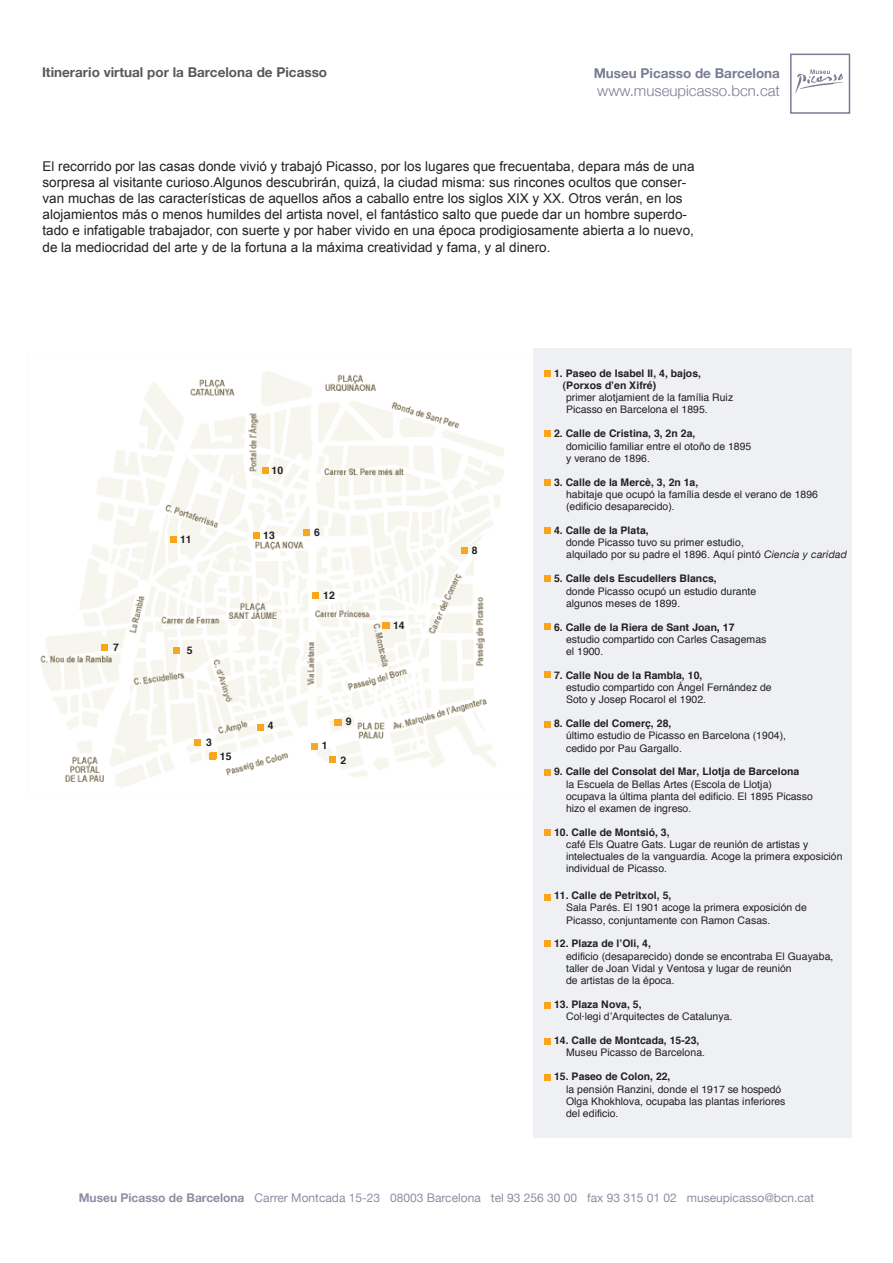
<style>
.page{position:relative;width:893px;height:1263px;background:#fff}
.page>*{position:absolute;margin:0;border:0;box-sizing:border-box;transform-origin:0 0}
.t1{font:300 15px "Helvetica Neue";color:#4b5070}
.t2{font:13.5px/16.2px "Arial";color:#231f20}
.t3{font:700 13.5px "Helvetica Neue";color:#231f20}
.t4{font:700 13.5px "Helvetica Neue";color:#4c5172}
.t5{font:12px "Helvetica Neue";color:#4c5172}
.t6{font:10.5px/12px "Helvetica";color:#231f20}
.t7{font:700 10.5px/12.3px "Helvetica";letter-spacing:.005em;color:#231f20}
.t8{font:700 10.5px "Helvetica Neue";letter-spacing:.005em;color:#231f20}
.s1{font-family:"Helvetica Neue";font-style:italic}
.s2{font-family:"Helvetica"}
.s3{font-weight:700}
</style>
<div class="page">
<div style="left:533px;top:348px;width:319px;height:790px;background:#eef0f4"></div>
<div style="left:790px;top:54px;width:60px;height:60px;border:2px solid #4c5172"></div>
<svg style="left:795px;top:70px;width:48px;height:24px"></svg>
<img style="left:40px;top:371px;width:464px;height:417px">
<div style="left:262px;top:468px;width:7px;height:6px;background:#f9a61d"></div>
<div style="left:170px;top:536px;width:6px;height:7px;background:#f9a61d"></div>
<div style="left:253px;top:532px;width:7px;height:6px;background:#f9a61d"></div>
<svg style="left:303px;top:529px;width:6px;height:6px"></svg>
<div style="left:461px;top:547px;width:7px;height:7px;background:#f9a61d"></div>
<div style="left:383px;top:622px;width:6px;height:7px;background:#f9a61d"></div>
<div style="left:312px;top:592px;width:7px;height:7px;background:#f9a61d"></div>
<div style="left:101px;top:644px;width:7px;height:6px;background:#f9a61d"></div>
<div style="left:194px;top:739px;width:7px;height:6px;background:#f9a61d"></div>
<svg style="left:210px;top:753px;width:6px;height:6px"></svg>
<svg style="left:257px;top:724px;width:6px;height:6px"></svg>
<div style="left:311px;top:743px;width:7px;height:6px;background:#f9a61d"></div>
<div style="left:329px;top:756px;width:7px;height:7px;background:#f9a61d"></div>
<div style="left:335px;top:719px;width:6px;height:7px;background:#f9a61d"></div>
<svg style="left:174px;top:648px;width:6px;height:6px"></svg>
<div style="left:544px;top:370px;width:6px;height:7px;background:#f9a61d"></div>
<div style="left:544px;top:430px;width:6px;height:7px;background:#f9a61d"></div>
<svg style="left:544px;top:480px;width:6px;height:6px"></svg>
<svg style="left:544px;top:528px;width:6px;height:6px"></svg>
<svg style="left:544px;top:576px;width:6px;height:6px"></svg>
<svg style="left:544px;top:624px;width:6px;height:6px"></svg>
<svg style="left:544px;top:672px;width:6px;height:6px"></svg>
<div style="left:544px;top:721px;width:6px;height:7px;background:#f9a61d"></div>
<div style="left:544px;top:769px;width:6px;height:7px;background:#f9a61d"></div>
<div style="left:544px;top:829px;width:6px;height:7px;background:#f9a61d"></div>
<svg style="left:544px;top:894px;width:6px;height:6px"></svg>
<div style="left:544px;top:940px;width:6px;height:7px;background:#f9a61d"></div>
<svg style="left:544px;top:1002px;width:6px;height:6px"></svg>
<svg style="left:544px;top:1038px;width:6px;height:6px"></svg>
<svg style="left:544px;top:1074px;width:6px;height:6px"></svg>
<p class="t3" style="left:42px;top:64px;width:287px">Itinerario virtual por la Barcelona de Picasso</p>
<p class="t4" style="left:594px;top:65px;width:188px">Museu Picasso de Barcelona</p>
<h1 class="t1" style="left:597px;top:82px;width:184px">www.museupicasso.bcn.cat</h1>
<p class="t2" style="left:43px;top:158px;width:654px">El recorrido por las casas donde vivió y trabajó Picasso, por los lugares que frecuentaba, depara más de una sorpresa al visitante curioso.Algunos descubrirán, quizá, la ciudad misma: sus rincones ocultos que conser&shy;van muchas de las características de aquellos años a caballo entre los siglos XIX y XX. Otros verán, en los alojamientos más o menos humildes del artista novel, el fantástico salto que puede dar un hombre superdo&shy;tado e infatigable trabajador, con suerte y por haber vivido en una época prodigiosamente abierta a lo nuevo, de la mediocridad del arte y de la fortuna a la máxima creatividad y fama, y al dinero.</p>
<p class="t7" style="left:180px;top:533px;width:13px">11</p>
<p class="t7" style="left:113px;top:641px;width:7px">7</p>
<p class="t7" style="left:187px;top:644px;width:7px">5</p>
<p class="t7" style="left:206px;top:735px;width:7px">3</p>
<p class="t7" style="left:220px;top:749px;width:13px">15</p>
<p class="t7" style="left:272px;top:464px;width:13px">10</p>
<p class="t7" style="left:263px;top:528px;width:13px">13</p>
<p class="t7" style="left:314px;top:525px;width:7px">6</p>
<p class="t7" style="left:268px;top:719px;width:7px">4</p>
<p class="t7" style="left:323px;top:589px;width:13px">12</p>
<p class="t7" style="left:322px;top:738px;width:7px">1</p>
<p class="t7" style="left:346px;top:715px;width:7px">9</p>
<p class="t7" style="left:340px;top:753px;width:7px">2</p>
<p class="t7" style="left:393px;top:619px;width:13px">14</p>
<p class="t7" style="left:472px;top:543px;width:7px">8</p>
<p class="t7" style="left:563px;top:366px;width:140px;text-indent:-9px">1. Paseo de Isabel II, 4, bajos, (Porxos d’en Xifré)</p>
<p class="t6" style="left:566px;top:391px;width:168px">primer alotjamient de la família Ruiz<br>Picasso en Barcelona el 1895.</p>
<p class="t7" style="left:554px;top:427px;width:143px">2. Calle de Cristina, 3, 2n 2a,</p>
<p class="t6" style="left:566px;top:440px;width:187px">domicilio familiar entre el otoño de 1895 y verano de 1896.</p>
<p class="t7" style="left:554px;top:475px;width:146px">3. Calle de la Mercè, 3, 2n 1a,</p>
<p class="t6" style="left:566px;top:488px;width:253px">habitaje que ocupó la família desde el verano de 1896 (edificio desaparecido).</p>
<p class="t7" style="left:554px;top:523px;width:96px">4. Calle de la Plata,</p>
<p class="t6" style="left:566px;top:536px;width:282px">donde Picasso tuvo su primer estudio,<br>alquilado por su padre el 1896. Aquí pintó <span class="s1">Ciencia y caridad</span></p>
<p class="t7" style="left:554px;top:572px;width:164px">5. Calle dels Escudellers Blancs,</p>
<p class="t6" style="left:566px;top:584px;width:191px">donde Picasso ocupó un estudio durante algunos meses de 1899.</p>
<p class="t8" style="left:554px;top:620px;width:182px"><span class="s2">6.</span> Calle de la Riera de Sant Joan, 17</p>
<p class="t6" style="left:566px;top:633px;width:202px">estudio compartido con Carles Casagemas el 1900.</p>
<p class="t7" style="left:554px;top:668px;width:150px">7. Calle Nou de la Rambla, 10,</p>
<p class="t6" style="left:566px;top:681px;width:207px">estudio compartido con Ángel Fernández de<br>Soto y Josep Rocarol el 1902.</p>
<p class="t7" style="left:554px;top:717px;width:119px">8. Calle del Comerç, 28,</p>
<p class="t6" style="left:566px;top:729px;width:221px">último estudio de Picasso en Barcelona (1904), cedido por Pau Gargallo.</p>
<p class="t7" style="left:554px;top:765px;width:247px">9. Calle del Consolat del Mar, Llotja de Barcelona</p>
<p class="t6" style="left:566px;top:778px;width:248px">la Escuela de Bellas Artes (Escola de Llotja) ocupava la última planta del edificio. El 1895 Picasso hizo el examen de ingreso.</p>
<p class="t7" style="left:554px;top:825px;width:117px">10. Calle de Montsió, 3,</p>
<p class="t6" style="left:566px;top:838px;width:278px">café Els Quatre Gats. Lugar de reunión de artistas y intelectuales de la vanguardia. Acoge la primera exposición individual de Picasso.</p>
<p class="t7" style="left:554px;top:889px;width:119px">11. Calle de Petritxol, 5,</p>
<p class="t6" style="left:566px;top:901px;width:242px">Sala Parés. El 1901 acoge la primera exposición de<br>Picasso, conjuntamente con Ramon Casas.</p>
<p class="t7" style="left:554px;top:937px;width:98px">12. Plaza de l’Oli, 4,</p>
<p class="t6" style="left:566px;top:950px;width:269px">edificio (desaparecido) donde se encontraba El Guayaba, taller de Joan Vidal y Ventosa y lugar de reunión<br>de artistas de la época.</p>
<p class="t7" style="left:554px;top:997px;width:89px">13. Plaza Nova, 5,</p>
<p class="t6" style="left:566px;top:1010px;width:168px">Col·legi d’Arquitectes de Catalunya.</p>
<p class="t7" style="left:554px;top:1034px;width:147px">14. Calle de Montcada, 15-23,</p>
<p class="t6" style="left:566px;top:1046px;width:140px">Museu Picasso de Barcelona.</p>
<p class="t7" style="left:554px;top:1070px;width:118px">15. Paseo de Colon, 22,</p>
<p class="t6" style="left:566px;top:1082px;width:221px">la pensión Ranzini, donde el 1917 se hospedó<br>Olga Khokhlova, ocupaba las plantas inferiores del edificio.</p>
<p class="t5" style="left:79px;top:1191px;width:737px"><span class="s3">Museu Picasso de Barcelona</span> Carrer Montcada 15-23 08003 Barcelona tel 93 256 30 00 fax 93 315 01 02 museupicasso@bcn.cat</p>
</div>
